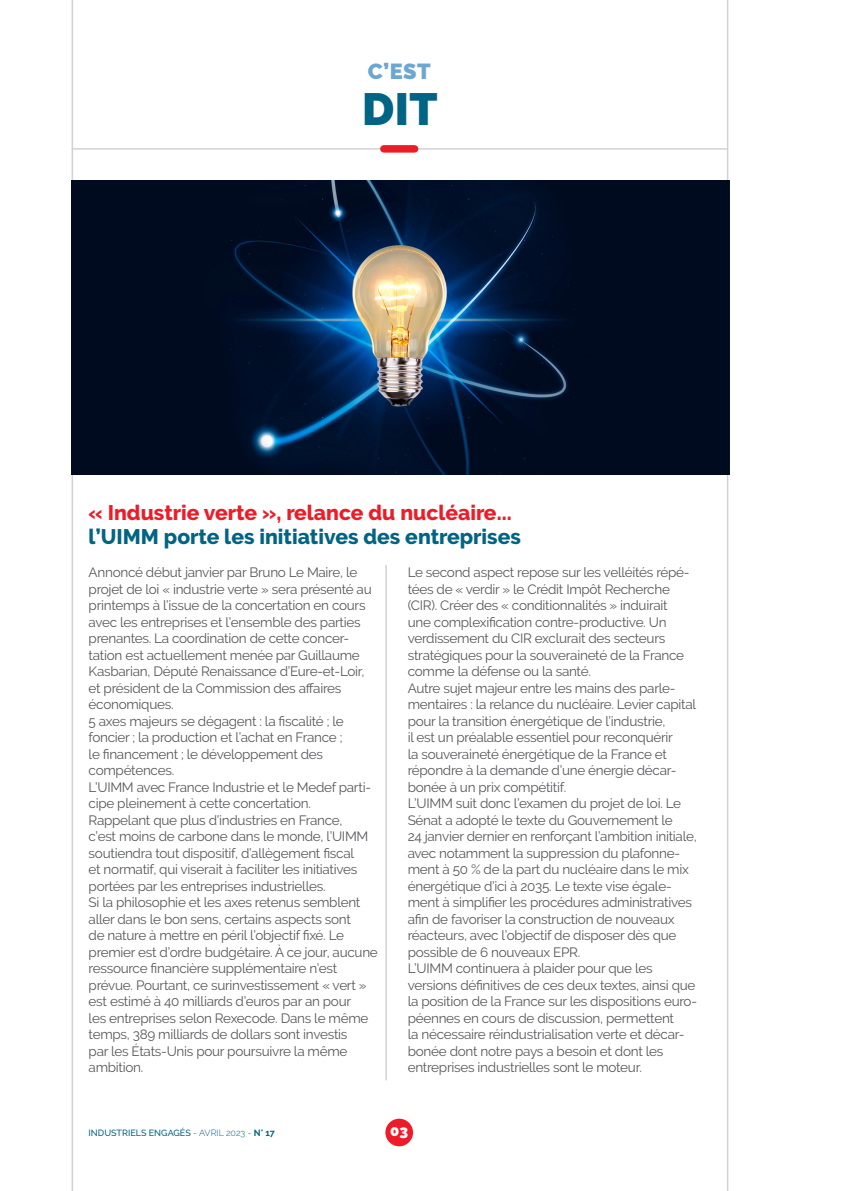
<style>
.page{position:relative;width:851px;height:1191px;background:#fff}
.page>*{position:absolute;margin:0;border:0;box-sizing:border-box;transform-origin:0 0}
.Entête_page_Ligne_2{font:900 45px "Raleway";color:#016484}
.Entête_page_Ligne_1{font:900 21.75px "Raleway";color:#6da7d0}
._02_Suite_grand_titr{font:800 21px "Raleway";color:#016484}
._01_Grand_Titre_roug{font:800 21px "Raleway";color:#ee1c28}
.Pagination{font:900 15px "Raleway";color:#fff}
._04_Texte_courant{font:13.5px/16.5px "Raleway";letter-spacing:-.02em;color:#57585a}
.Bas_de_page{font:500 9px "Raleway";color:#016484}
.s1{font-weight:300}
.s2{font-weight:700}
</style>
<div class="page">
<hr style="left:72px;top:0;width:1px;height:1191px;background:#d1d2d4">
<hr style="left:385px;top:565px;width:2px;height:515px;background:#d1d2d4">
<hr style="left:726px;top:0;width:2px;height:1191px;background:#d1d2d4">
<hr style="left:72px;top:148px;width:654px;height:2px;background:#d1d2d4">
<div style="left:384px;top:145px;width:30px;height:8px;background:#ee1c28"></div>
<div style="left:385px;top:1118px;width:28px;height:28px;background:#ee1c28;border-radius:50%"></div>
<img style="left:72px;top:181px;width:657px;height:293px">
<p class="Entête_page_Ligne_1" style="left:368px;top:59px;width:64px">C’EST</p>
<p class="Entête_page_Ligne_2" style="left:362px;top:83px;width:77px">DIT</p>
<p class="_01_Grand_Titre_roug" style="left:89px;top:500px;width:424px">« Industrie verte », relance du nucléaire...</p>
<p class="_02_Suite_grand_titr" style="left:89px;top:524px;width:434px">l’UIMM porte les initiatives des entreprises</p>
<p class="_04_Texte_courant" style="left:89px;top:564px;width:284px">Annoncé début janvier par Bruno Le Maire, le projet de loi « industrie verte » sera présenté au printemps à l’issue de la concertation en cours avec les entreprises et l’ensemble des parties prenantes. La coordination de cette concer&shy;tation est actuellement menée par Guillaume Kasbarian, Député Renaissance d’Eure-et-Loir, et président de la Commission des affaires économiques.</p>
<p class="_04_Texte_courant" style="left:89px;top:712px;width:256px">5 axes majeurs se dégagent : la fiscalité ; le foncier ; la production et l’achat en France ; le financement ; le développement des compétences.</p>
<p class="_04_Texte_courant" style="left:89px;top:778px;width:284px">L’UIMM avec France Industrie et le Medef parti&shy;cipe pleinement à cette concertation.</p>
<p class="_04_Texte_courant" style="left:89px;top:811px;width:281px">Rappelant que plus d’industries en France, c’est moins de carbone dans le monde, l’UIMM soutiendra tout dispositif, d’allègement fiscal et normatif, qui viserait à faciliter les initiatives portées par les entreprises industrielles.</p>
<p class="_04_Texte_courant" style="left:89px;top:894px;width:291px">Si la philosophie et les axes retenus semblent aller dans le bon sens, certains aspects sont<br>de nature à mettre en péril l’objectif fixé. Le premier est d’ordre budgétaire. À ce jour, aucune ressource financière supplémentaire n’est prévue. Pourtant, ce surinvestissement « vert » est estimé à 40 milliards d’euros par an pour<br>les entreprises selon Rexecode. Dans le même temps, 389 milliards de dollars sont investis<br>par les États-Unis pour poursuivre la même ambition.</p>
<p class="_04_Texte_courant" style="left:407px;top:564px;width:283px">Le second aspect repose sur les velléités répé&shy;tées de « verdir » le Crédit Impôt Recherche (CIR). Créer des « conditionnalités » induirait une complexification contre-productive. Un verdissement du CIR exclurait des secteurs stratégiques pour la souveraineté de la France comme la défense ou la santé.</p>
<p class="_04_Texte_courant" style="left:407px;top:679px;width:290px">Autre sujet majeur entre les mains des parle&shy;mentaires : la relance du nucléaire. Levier capital pour la transition énergétique de l’industrie,<br>il est un préalable essentiel pour reconquérir<br>la souveraineté énergétique de la France et répondre à la demande d’une énergie décar&shy;bonée à un prix compétitif.</p>
<p class="_04_Texte_courant" style="left:407px;top:795px;width:290px">L’UIMM suit donc l’examen du projet de loi. Le Sénat a adopté le texte du Gouvernement le<br>24 janvier dernier en renforçant l’ambition initiale, avec notamment la suppression du plafonne&shy;ment à 50 % de la part du nucléaire dans le mix énergétique d’ici à 2035. Le texte vise égale&shy;ment à simplifier les procédures administratives afin de favoriser la construction de nouveaux réacteurs, avec l’objectif de disposer dès que possible de 6 nouveaux EPR.</p>
<p class="_04_Texte_courant" style="left:407px;top:960px;width:291px">L’UIMM continuera à plaider pour que les versions définitives de ces deux textes, ainsi que la position de la France sur les dispositions euro&shy;péennes en cours de discussion, permettent<br>la nécessaire réindustrialisation verte et décar&shy;bonée dont notre pays a besoin et dont les entreprises industrielles sont le moteur.</p>
<p class="Bas_de_page" style="left:89px;top:1127px;width:188px">INDUSTRIELS ENGAGÉS <span class="s1">- AVRIL 2023 -</span> <span class="s2">N° 17</span></p>
<p class="Pagination" style="left:390px;top:1122px;width:19px">03</p>
</div>
